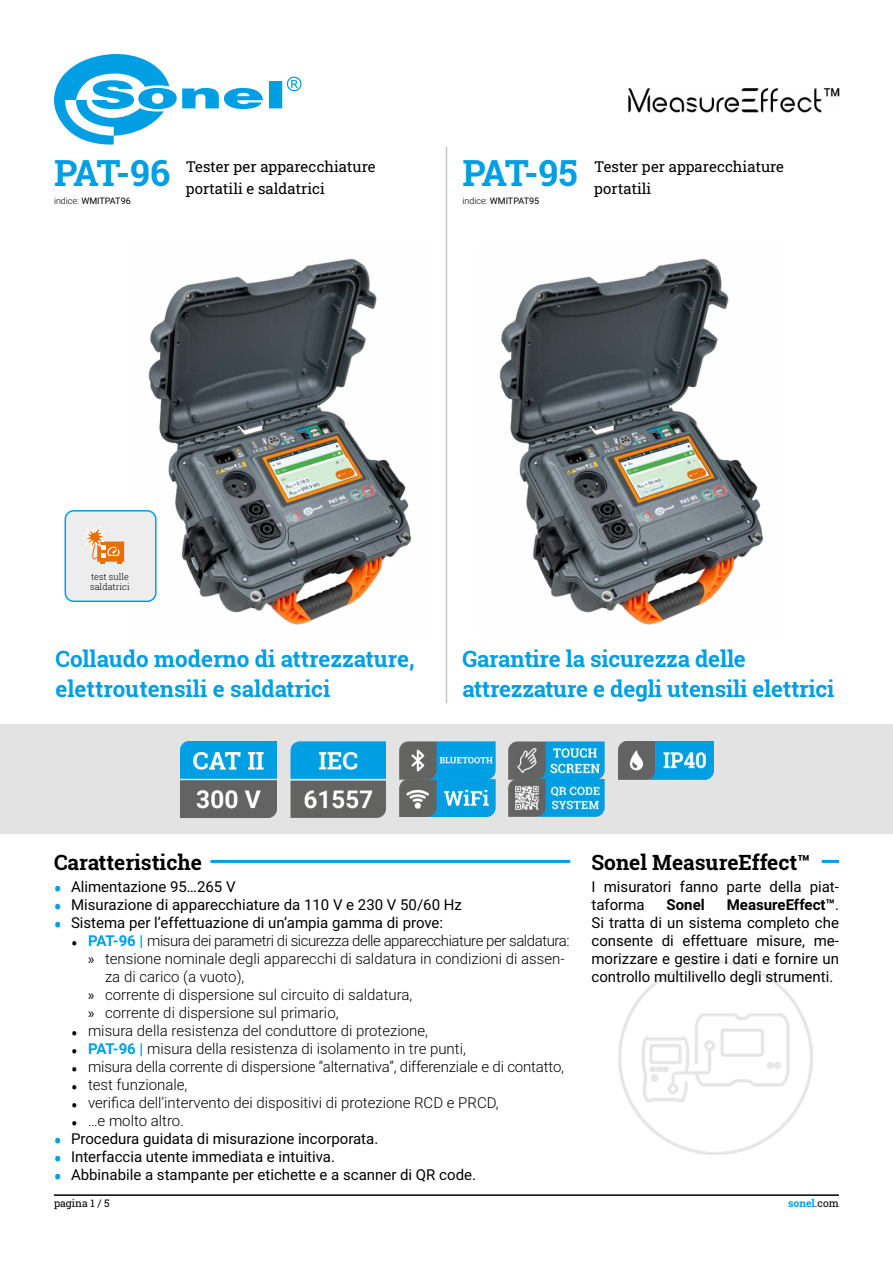
<style>
.page{position:relative;width:893px;height:1263px;background:#fff}
.page>*{position:absolute;margin:0;border:0;box-sizing:border-box;transform-origin:0 0}
.MODEL_MIERNIKA{font:700 36px "Roboto Slab";letter-spacing:-.075em;color:#009fe3}
.Nagłówek_1{font:700 22.5px/30px "Roboto Slab";letter-spacing:-.01em;color:#009fe3}
.Nagłówek_2{font:700 21px "Roboto Slab";color:#000}
.Opis_treść{font:15px/18px "Roboto";color:#000}
.t1{font:300 15px/18px "Roboto";color:#000}
.RODZAJ_MIERNIKA{font:15px/22.5px "Roboto Slab";color:#000}
.t2{font:300 15px "Roboto";letter-spacing:-.03em;color:#000}
.Opis_treść-2{font:700 15px "Roboto";color:#000}
.t3{font:10.5px "Roboto Slab";color:#000}
.t4{font:700 10.5px "Roboto Slab";color:#009fe3}
.MODEL_MIERNIKA-2{font:9px "Roboto";color:#000}
.t5{font:300 9px/10.8px "Roboto Slab";color:#000}
.s1{font-weight:300}
.s2{font-family:"Roboto Slab";font-weight:700;font-size:21px;color:#009fe3}
.s3{font-family:"Roboto Slab";font-size:21px}
.s4{font-weight:700;color:#009fe3}
.s5{font-family:"Myriad Pro";font-weight:400}
.s6{font-weight:700}
.s7{font-weight:400;color:#000}
</style>
<div class="page">
<hr style="left:54px;top:1194px;width:785px;height:2px;background:#000">
<hr style="left:210px;top:860px;width:360px;height:3px;background:#009fe3">
<div style="left:0;top:724px;width:893px;height:110px;background:#e3e3e3"></div>
<img style="left:127px;top:258px;width:285px;height:367px">
<img style="left:499px;top:258px;width:265px;height:367px">
<svg style="left:54px;top:54px;width:247px;height:91px"></svg>
<img style="left:618px;top:742px;width:96px;height:37px">
<img style="left:290px;top:742px;width:96px;height:75px">
<img style="left:181px;top:742px;width:95px;height:75px">
<img style="left:399px;top:742px;width:96px;height:74px">
<hr style="left:446px;top:147px;width:1px;height:556px;background:#c6c6c6">
<div style="left:65px;top:511px;width:91px;height:90px;background:#ededed;border-radius:9px"></div>
<svg style="left:83px;top:526px;width:41px;height:37px"></svg>
<div style="left:65px;top:510px;width:92px;height:92px;border:2px solid #009fe3;border-radius:9px"></div>
<img style="left:628px;top:88px;width:212px;height:25px">
<img style="left:509px;top:742px;width:95px;height:74px">
<img style="left:618px;top:960px;width:195px;height:195px">
<hr style="left:822px;top:860px;width:17px;height:3px;background:#009fe3">
<p class="MODEL_MIERNIKA" style="left:54px;top:148px;width:118px">PAT-96</p>
<p class="MODEL_MIERNIKA-2" style="left:54px;top:194px;width:78px"><span class="s1">indice:</span> WMITPAT96</p>
<p class="RODZAJ_MIERNIKA" style="left:186px;top:155px;width:191px">Tester per apparecchiature portatili e saldatrici</p>
<p class="MODEL_MIERNIKA" style="left:462px;top:148px;width:117px">PAT-95</p>
<p class="MODEL_MIERNIKA-2" style="left:462px;top:194px;width:78px"><span class="s1">indice:</span> WMITPAT95</p>
<p class="RODZAJ_MIERNIKA" style="left:594px;top:155px;width:191px">Tester per apparecchiature</p>
<p class="RODZAJ_MIERNIKA" style="left:594px;top:177px;width:59px">portatili</p>
<p class="t5" style="left:90px;top:571px;width:41px">test sulle saldatrici</p>
<p class="Nagłówek_1" style="left:55px;top:643px;width:361px">Collaudo moderno di attrezzature, elettroutensili e saldatrici</p>
<p class="Nagłówek_1" style="left:462px;top:643px;width:373px">Garantire la sicurezza delle attrezzature e degli utensili elettrici</p>
<p class="Nagłówek_2" style="left:54px;top:848px;width:149px">Caratteristiche</p>
<p class="Nagłówek_2" style="left:591px;top:848px;width:220px">Sonel MeasureEffect™</p>
<p class="Opis_treść" style="left:54px;top:877px;width:183px"><span class="s2">•</span> Alimentazione 95…265 V</p>
<p class="Opis_treść" style="left:54px;top:895px;width:409px"><span class="s2">•</span> Misurazione di apparecchiature da 110 V e 230 V 50/60 Hz</p>
<p class="Opis_treść" style="left:54px;top:913px;width:391px"><span class="s2">•</span> Sistema per l’effettuazione di un’ampia gamma di prove:</p>
<p class="t2" style="left:71px;top:930px;width:500px"><span class="s3">•</span> <span class="s4">PAT-96 |</span> misura dei parametri di sicurezza delle apparecchiature per saldatura:</p>
<p class="t1" style="left:105px;top:949px;width:461px;text-indent:-17px"><span class="s5">»</span> tensione nominale degli apparecchi di saldatura in condizioni di assen&shy;za di carico (a vuoto),</p>
<p class="t1" style="left:88px;top:985px;width:326px"><span class="s5">»</span> corrente di dispersione sul circuito di saldatura,</p>
<p class="t1" style="left:88px;top:1003px;width:252px"><span class="s5">»</span> corrente di dispersione sul primario,</p>
<p class="t1" style="left:71px;top:1021px;width:359px"><span class="s3">•</span> misura della resistenza del conduttore di protezione,</p>
<p class="t1" style="left:71px;top:1039px;width:396px"><span class="s3">•</span> <span class="s4">PAT-96 |</span> misura della resistenza di isolamento in tre punti,</p>
<p class="t1" style="left:71px;top:1057px;width:495px"><span class="s3">•</span> misura della corrente di dispersione “alternativa”, differenziale e di contatto,</p>
<p class="t1" style="left:71px;top:1075px;width:118px"><span class="s3">•</span> test funzionale,</p>
<p class="t1" style="left:71px;top:1093px;width:429px"><span class="s3">•</span> verifica dell’intervento dei dispositivi di protezione RCD e PRCD,</p>
<p class="t1" style="left:71px;top:1111px;width:114px"><span class="s3">•</span> …e molto altro.</p>
<p class="Opis_treść" style="left:54px;top:1129px;width:326px"><span class="s2">•</span> Procedura guidata di misurazione incorporata.</p>
<p class="Opis_treść" style="left:54px;top:1147px;width:283px"><span class="s2">•</span> Interfaccia utente immediata e intuitiva.</p>
<p class="Opis_treść" style="left:54px;top:1165px;width:423px"><span class="s2">•</span> Abbinabile a stampante per etichette e a scanner di QR code.</p>
<p class="Opis_treść" style="left:591px;top:877px;width:249px">I misuratori fanno parte della piat&shy;taforma</p>
<p class="Opis_treść" style="left:591px;top:895px;width:249px;text-align:justify;text-indent:135px"><span class="s6">MeasureEffect™</span>.<br>Si tratta di un sistema completo che consente di effettuare misure, me&shy;morizzare e gestire i dati e fornire un controllo multilivello degli strumenti.</p>
<p class="Opis_treść-2" style="left:667px;top:894px;width:40px">Sonel</p>
<p class="t3" style="left:54px;top:1196px;width:57px">pagina 1 / 5</p>
<p class="t4" style="left:788px;top:1196px;width:52px">sonel<span class="s7">.com</span></p>
</div>
